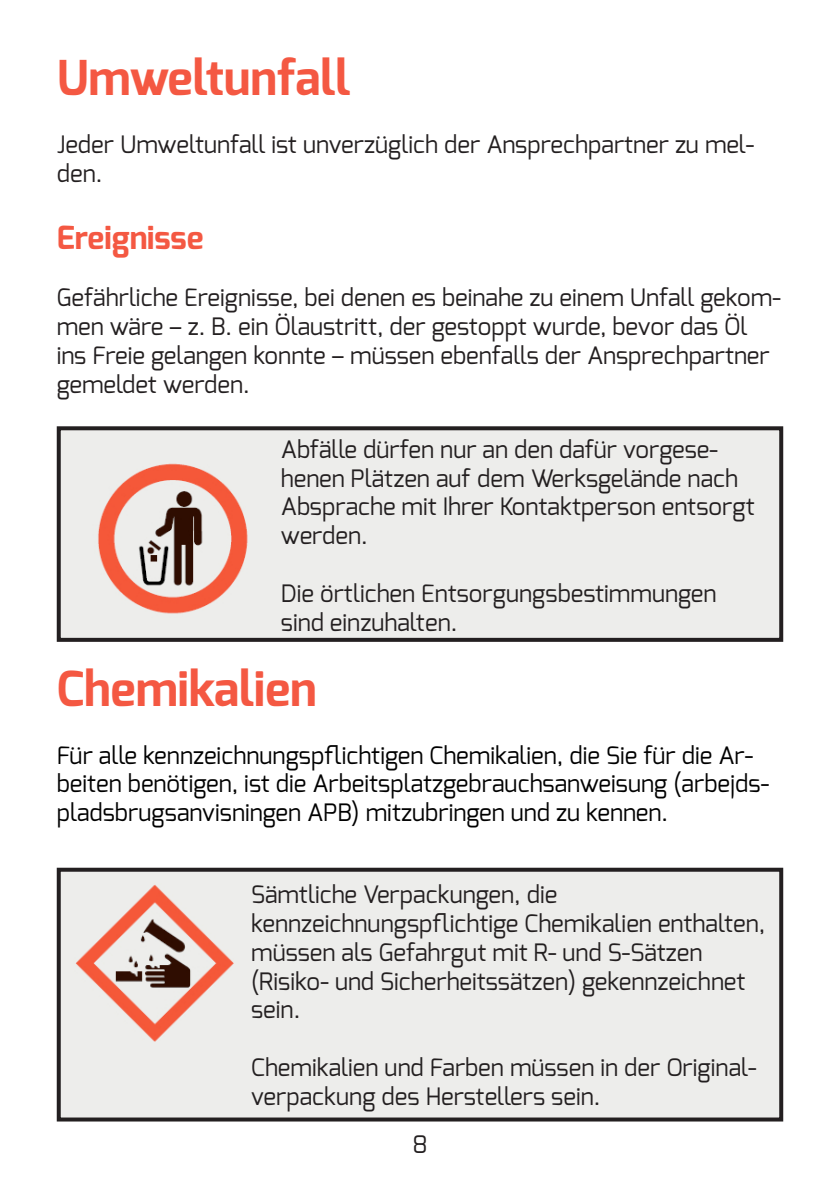
<style>
.page{position:relative;width:840px;height:1191px;background:#fff}
.page>*{position:absolute;margin:0;border:0;box-sizing:border-box;transform-origin:0 0}
.t1{font:700 48px "Exo";color:#f45842}
.t2{font:700 32px "Exo";color:#f45842}
.t3{font:24px/28.8px "Exo";color:#231f20}
.t4{font:24px/28.8px "Exo";color:#000}
</style>
<div class="page">
<div style="left:59px;top:428px;width:721px;height:212px;background:#ededeb"></div>
<div style="left:57px;top:426px;width:725px;height:216px;border:4px solid #231f20"></div>
<img style="left:98px;top:463px;width:150px;height:151px">
<div style="left:59px;top:869px;width:721px;height:250px;background:#ededeb"></div>
<div style="left:57px;top:867px;width:725px;height:254px;border:4px solid #231f20"></div>
<img style="left:75px;top:885px;width:159px;height:157px">
<p class="t1" style="left:57px;top:47px;width:295px">Umweltunfall</p>
<p class="t3" style="left:57px;top:130px;width:698px">Jeder Umweltunfall ist unverzüglich der Ansprechpartner zu mel&shy;den.</p>
<p class="t2" style="left:57px;top:217px;width:148px">Ereignisse</p>
<p class="t3" style="left:57px;top:283px;width:725px">Gefährliche Ereignisse, bei denen es beinahe zu einem Unfall gekom&shy;men wäre – z. B. ein Ölaustritt, der gestoppt wurde, bevor das Öl ins Freie gelangen konnte – müssen ebenfalls der Ansprechpartner gemeldet werden.</p>
<p class="t3" style="left:281px;top:434px;width:475px">Abfälle dürfen nur an den dafür vorgese&shy;henen Plätzen auf dem Werksgelände nach Absprache mit Ihrer Kontaktperson entsorgt werden.</p>
<p class="t3" style="left:281px;top:578px;width:437px">Die örtlichen Entsorgungsbestimmungen sind einzuhalten.</p>
<p class="t1" style="left:57px;top:658px;width:261px">Chemikalien</p>
<p class="t4" style="left:57px;top:740px;width:713px">Für alle kennzeichnungspflichtigen Chemikalien, die Sie für die Ar&shy;beiten benötigen, ist die Arbeitsplatzgebrauchsanweisung (arbejds&shy;pladsbrugsanvisningen APB) mitzubringen und zu kennen.</p>
<p class="t3" style="left:251px;top:880px;width:307px">Sämtliche Verpackungen, die</p>
<p class="t3" style="left:251px;top:908px;width:515px">kennzeichnungspflichtige Chemikalien enthalten,</p>
<p class="t3" style="left:251px;top:937px;width:452px">müssen als Gefahrgut mit R- und S-Sätzen</p>
<p class="t3" style="left:251px;top:966px;width:495px">(Risiko- und Sicherheitssätzen) gekennzeichnet sein.</p>
<p class="t3" style="left:251px;top:1052px;width:506px">Chemikalien und Farben müssen in der Original&shy;verpackung des Herstellers sein.</p>
<p class="t3" style="left:412px;top:1130px;width:17px">8</p>
</div>
